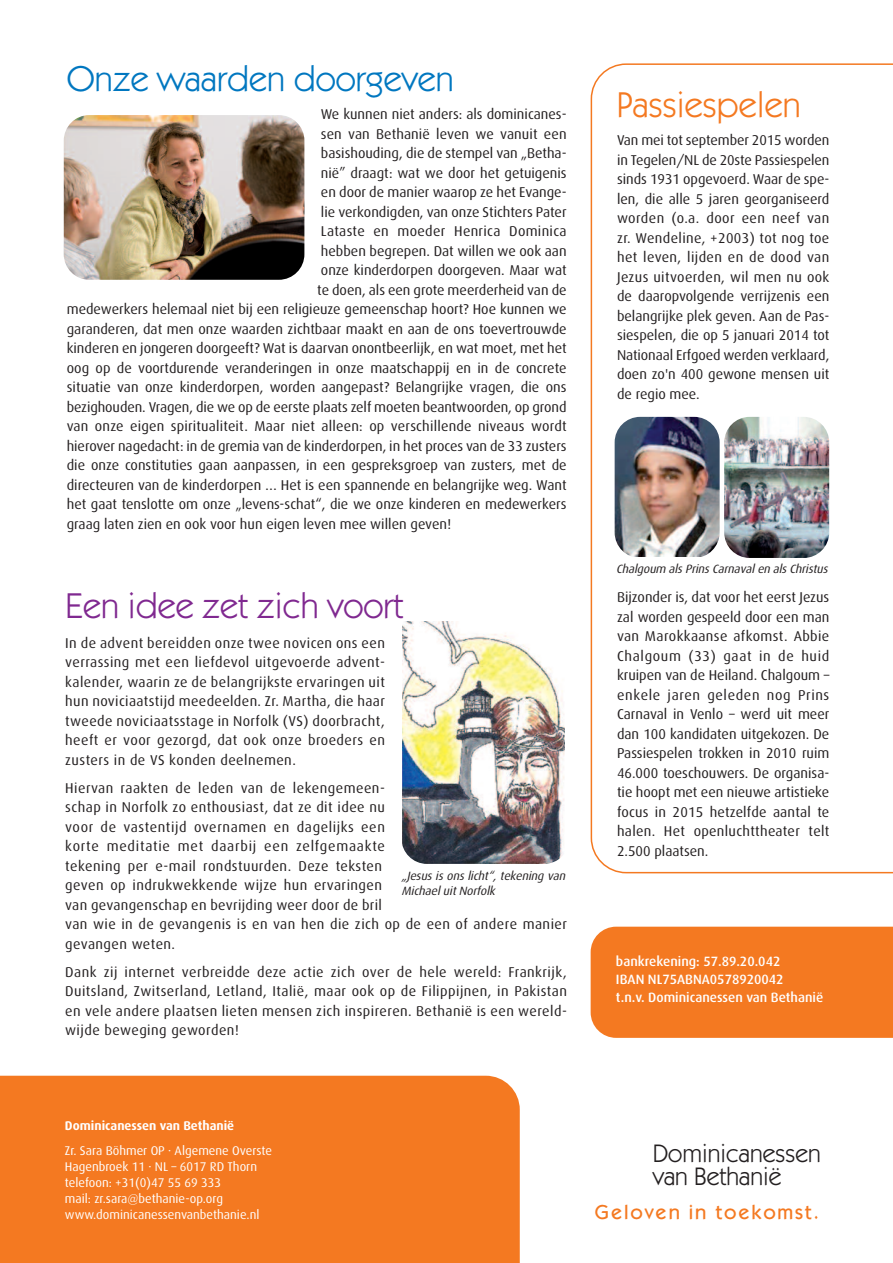
<style>
.page{position:relative;width:893px;height:1263px;background:#fff}
.page>*{position:absolute;margin:0;border:0;box-sizing:border-box;transform-origin:0 0}
.t1{font:36px "Itc Kabel";color:#0077c0}
.t2{font:36px "Itc Kabel";color:#802990}
.t3{font:36px "Itc Kabel";color:#f47921}
.t4{font:25.5px/23.7px "Itc Kabel";color:#231f20}
.t5{font:500 20.25px "Itc Kabel";letter-spacing:.09em;color:#f47921}
.t6{font:14.25px/19.5px "Dax";color:#231f20;text-align:justify}
.t7{font:14.25px/19.5px "Dax";letter-spacing:.03em;color:#231f20}
.t8{font:14.25px "Dax";letter-spacing:.02em;color:#231f20}
.t9{font:500 13.5px/18px "Dax";color:#fff}
.t10{font:12.6px/16px "Dax";color:#fff}
.t11{font:700 12.6px "Dax";color:#fff}
.t12{font:italic 12px/15px "Dax";color:#231f20}
</style>
<div class="page">
<svg style="left:591px;top:63px;width:302px;height:810px"></svg>
<img style="left:402px;top:621px;width:163px;height:243px">
<img style="left:615px;top:417px;width:105px;height:139px">
<img style="left:64px;top:115px;width:240px;height:165px;border-radius:26px">
<img style="left:724px;top:417px;width:105px;height:141px;border-radius:26px">
<div style="left:591px;top:927px;width:302px;height:111px;background:#f47921"></div>
<div style="left:0;top:1076px;width:520px;height:187px;background:#f47921"></div>
<h1 class="t1" style="left:67px;top:66px;width:389px">Onze waarden doorgeven</h1>
<p class="t6" style="left:321px;top:106px;width:247px">We kunnen niet anders: als dominicanes-</p>
<p class="t6" style="left:321px;top:125px;width:247px">sen van Bethanië leven we vanuit een</p>
<p class="t6" style="left:321px;top:145px;width:247px">basishouding, die de stempel van „Betha-</p>
<p class="t6" style="left:321px;top:164px;width:247px">nië” draagt: wat we door het getuigenis</p>
<p class="t6" style="left:321px;top:184px;width:247px">en door de manier waarop ze het Evange-</p>
<p class="t6" style="left:321px;top:203px;width:247px">lie verkondigden, van onze Stichters Pater</p>
<p class="t8" style="left:321px;top:225px;width:247px">Lataste en moeder Henrica Dominica</p>
<p class="t6" style="left:321px;top:242px;width:247px">hebben begrepen. Dat willen we ook aan</p>
<p class="t6" style="left:321px;top:262px;width:247px">onze kinderdorpen doorgeven. Maar wat</p>
<p class="t6" style="left:317px;top:281px;width:251px">te doen, als een grote meerderheid van de</p>
<p class="t6" style="left:67px;top:301px;width:501px">medewerkers helemaal niet bij een religieuze gemeenschap hoort? Hoe kunnen we</p>
<p class="t6" style="left:67px;top:320px;width:501px">garanderen, dat men onze waarden zichtbaar maakt en aan de ons toevertrouwde</p>
<p class="t6" style="left:67px;top:340px;width:501px">kinderen en jongeren doorgeeft? Wat is daarvan onontbeerlijk, en wat moet, met het</p>
<p class="t6" style="left:67px;top:359px;width:501px">oog op de voortdurende veranderingen in onze maatschappij en in de concrete</p>
<p class="t6" style="left:67px;top:379px;width:501px">situatie van onze kinderdorpen, worden aangepast? Belangrijke vragen, die ons</p>
<p class="t6" style="left:67px;top:398px;width:501px">bezighouden. Vragen, die we op de eerste plaats zelf moeten beantwoorden, op grond</p>
<p class="t6" style="left:67px;top:418px;width:501px">van onze eigen spiritualiteit. Maar niet alleen: op verschillende niveaus wordt</p>
<p class="t6" style="left:67px;top:437px;width:501px">hierover nagedacht: in de gremia van de kinderdorpen, in het proces van de 33 zusters</p>
<p class="t6" style="left:67px;top:457px;width:501px">die onze constituties gaan aanpassen, in een gespreksgroep van zusters, met de</p>
<p class="t6" style="left:67px;top:476px;width:501px">directeuren van de kinderdorpen … Het is een spannende en belangrijke weg. Want</p>
<p class="t6" style="left:67px;top:496px;width:501px">het gaat tenslotte om onze „levens-schat“, die we onze kinderen en medewerkers</p>
<p class="t6" style="left:67px;top:515px;width:386px">graag laten zien en ook voor hun eigen leven mee willen geven!</p>
<h1 class="t2" style="left:65px;top:592px;width:340px">Een idee zet zich voort</h1>
<p class="t6" style="left:65px;top:634px;width:321px">In de advent bereidden onze twee novicen ons een verrassing met een liefdevol uitgevoerde advent&shy;kalender, waarin ze de belangrijkste ervaringen uit hun noviciaatstijd meedeelden. Zr. Martha, die haar tweede noviciaatsstage in Norfolk (VS) doorbracht, heeft er voor gezorgd, dat ook onze broeders en zusters in de VS konden deelnemen.</p>
<p class="t7" style="left:65px;top:779px;width:503px">Hiervan raakten de leden van de lekengemeen-<br>schap in Norfolk zo enthousiast, dat ze dit idee nu<br>voor de vastentijd overnamen en dagelijks een<br>korte meditatie met daarbij een zelfgemaakte<br>tekening per e-mail rondstuurden. Deze teksten<br>geven op indrukwekkende wijze hun ervaringen<br>van gevangenschap en bevrijding weer door de bril<br>van wie in de gevangenis is en van hen die zich op de een of andere manier gevangen weten.</p>
<p class="t6" style="left:65px;top:963px;width:503px">Dank zij internet verbreidde deze actie zich over de hele wereld: Frankrijk, Duitsland, Zwitserland, Letland, Italië, maar ook op de Filippijnen, in Pakistan en vele andere plaatsen lieten mensen zich inspireren. Bethanië is een wereld&shy;wijde beweging geworden!</p>
<p class="t12" style="left:402px;top:869px;width:168px">„Jesus is ons licht“, tekening van<br>Michael uit Norfolk</p>
<h1 class="t3" style="left:617px;top:92px;width:185px">Passiespelen</h1>
<p class="t6" style="left:617px;top:132px;width:214px">Van mei tot september 2015 worden in Tegelen/NL de 20ste Passiespelen sinds 1931 opgevoerd. Waar de spe&shy;len, die alle 5 jaren georganiseerd worden (o.a. door een neef van zr. Wendeline, +2003) tot nog toe het leven, lijden en de dood van Jezus uitvoerden, wil men nu ook de daaropvolgende verrijzenis een belangrijke plek geven. Aan de Pas&shy;siespelen, die op 5 januari 2014 tot Nationaal Erfgoed werden verklaard, doen zo'n 400 gewone mensen uit de regio mee.</p>
<p class="t12" style="left:616px;top:562px;width:216px">Chalgoum als Prins Carnaval en als Christus</p>
<p class="t6" style="left:617px;top:589px;width:214px">Bijzonder is, dat voor het eerst Jezus zal worden gespeeld door een man van Marokkaanse afkomst. Abbie Chalgoum (33) gaat in de huid kruipen van de Heiland. Chalgoum – enkele jaren geleden nog Prins Carnaval in Venlo – werd uit meer dan 100 kandidaten uitgekozen. De Passiespelen trokken in 2010 ruim 46.000 toeschouwers. De organisa&shy;tie hoopt met een nieuwe artistieke focus in 2015 hetzelfde aantal te halen. Het openluchttheater telt 2.500 plaatsen.</p>
<p class="t9" style="left:616px;top:953px;width:209px">bankrekening: 57.89.20.042<br>IBAN NL75ABNA0578920042<br>t.n.v. Dominicanessen van Bethanië</p>
<p class="t11" style="left:65px;top:1120px;width:171px">Dominicanessen van Bethanië</p>
<p class="t10" style="left:65px;top:1143px;width:209px">Zr. Sara Böhmer OP · Algemene Overste Hagenbroek 11 · NL – 6017 RD Thorn telefoon: +31(0)47 55 69 333<br>mail: zr.sara@bethanie-op.org www.dominicanessenvanbethanie.nl</p>
<h2 class="t4" style="left:653px;top:1143px;width:170px">Dominicanessen van Bethanië</h2>
<h3 class="t5" style="left:595px;top:1205px;width:226px">Geloven in toekomst.</h3>
</div>
